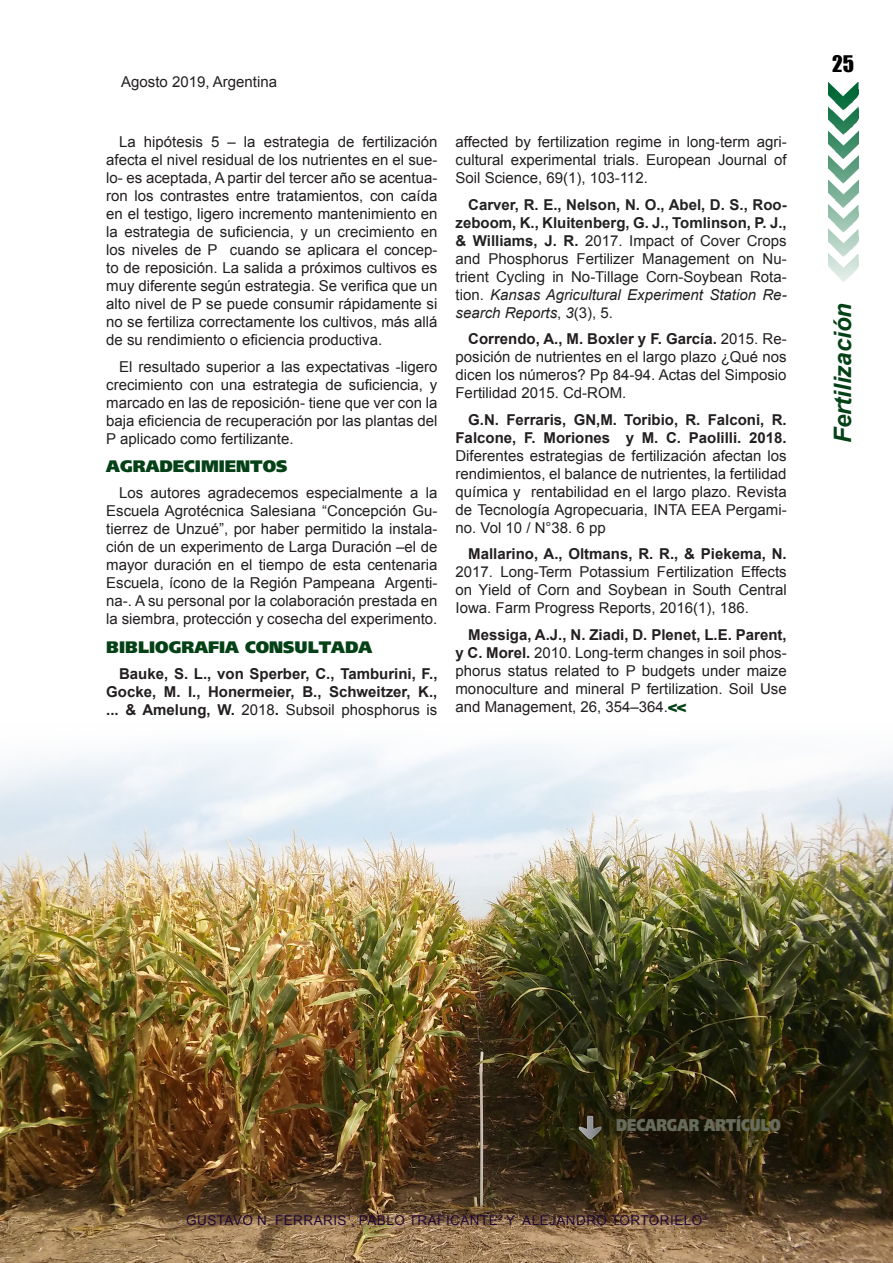
<style>
.page{position:relative;width:893px;height:1263px;background:#fff}
.page>*{position:absolute;margin:0;border:0;box-sizing:border-box;transform-origin:0 0}
.t1{font:italic 700 24px "Arial";color:#044116}
.t2{font:21px "Impact";color:#000}
.Sub_títulos{font:900 16.8px "Frutiger";color:#676b5a;scale:.8 1}
.Sub_títulos-2{font:900 16.5px "Frutiger";color:#044116}
.t3{font:15px/18px "Arial";color:#231f20;text-align:justify}
.t4{font:15px/18px "Arial";color:#222;text-align:justify}
.t5{font:700 15px/18px "Arial";color:#231f20;text-align:justify}
.t6{font:13.5px "Arial";letter-spacing:.035em;color:#200838}
.s1{font-weight:400}
.s2{font-family:"Cambria Math"}
.s3{font-weight:700}
.s4{font-style:italic}
.s5{font-family:"Frutiger";font-weight:900;color:#044116}
</style>
<div class="page">
<img style="left:828px;top:83px;width:30px;height:199px">
<img style="left:0;top:745px;width:893px;height:518px">
<img style="left:572px;top:1109px;width:36px;height:37px">
<p class="t3" style="left:121px;top:73px;width:157px">Agosto 2019, Argentina</p>
<p class="t3" style="left:106px;top:133px;width:333px;text-indent:13px">La hipótesis 5 – la estrategia de fertilización afecta el nivel residual de los nutrientes en el sue&shy;lo- es aceptada, A partir del tercer año se acentua&shy;ron los contrastes entre tratamientos, con caída en el testigo, ligero incremento mantenimiento en la estrategia de suficiencia, y un crecimiento en los niveles de P cuando se aplicara el concep&shy;to de reposición. La salida a próximos cultivos es muy diferente según estrategia. Se verifica que un alto nivel de P se puede consumir rápidamente si no se fertiliza correctamente los cultivos, más allá de su rendimiento o eficiencia productiva.</p>
<p class="t3" style="left:106px;top:357px;width:333px;text-indent:13px">El resultado superior a las expectativas -ligero crecimiento con una estrategia de suficiencia, y marcado en las de reposición- tiene que ver con la baja eficiencia de recuperación por las plantas del P aplicado como fertilizante.</p>
<p class="Sub_títulos-2" style="left:106px;top:456px;width:183px">AGRADECIMIENTOS</p>
<p class="t3" style="left:106px;top:484px;width:333px;text-indent:13px">Los autores agradecemos especialmente a la Escuela Agrotécnica Salesiana “Concepción Gu&shy;tierrez de Unzué”, por haber permitido la instala&shy;ción de un experimento de Larga Duración –el de mayor duración en el tiempo de esta centenaria Escuela, ícono de la Región Pampeana Argenti&shy;na-. A su personal por la colaboración prestada en la siembra, protección y cosecha del experimento.</p>
<p class="Sub_títulos-2" style="left:106px;top:637px;width:267px">BIBLIOGRAFIA CONSULTADA</p>
<p class="t5" style="left:106px;top:665px;width:333px;text-indent:13px">Bauke, S. L., von Sperber, C., Tamburini, F., Gocke, M. I., Honermeier, B., Schweitzer, K., ... &amp; Amelung, W. <span class="s1">2018</span>. <span class="s1">Subsoil phosphorus is</span></p>
<p class="t3" style="left:455px;top:133px;width:333px">affected by fertilization regime in long<span class="s2">‐</span>term agri&shy;cultural experimental trials. European Journal of Soil Science, 69(1), 103-112.</p>
<p class="t4" style="left:455px;top:195px;width:333px;text-indent:13px"><span class="s3">Carver, R. E., Nelson, N. O., Abel, D. S., Roo&shy;zeboom, K., Kluitenberg, G. J., Tomlinson, P. J., &amp; Williams, J. R.</span> 2017. Impact of Cover Crops and Phosphorus Fertilizer Management on Nu&shy;trient Cycling in No-Tillage Corn-Soybean Rota&shy;tion. <span class="s4">Kansas Agricultural Experiment Station Re&shy;search Reports</span>, <span class="s4">3</span>(3), 5.</p>
<p class="t3" style="left:455px;top:330px;width:333px;text-indent:13px"><span class="s3">Correndo, A., M. Boxler y F. García.</span> 2015. Re&shy;posición de nutrientes en el largo plazo ¿Qué nos dicen los números? Pp 84-94. Actas del Simposio Fertilidad 2015. Cd-ROM.</p>
<p class="t3" style="left:455px;top:410px;width:333px;text-indent:13px"><span class="s3">G.N. Ferraris, GN,M. Toribio, R. Falconi, R.<br>Falcone, F. Moriones y M. C. Paolilli. 2018.<br></span>Diferentes estrategias de fertilización afectan los rendimientos, el balance de nutrientes, la fertilidad química y rentabilidad en el largo plazo. Revista de Tecnología Agropecuaria, INTA EEA Pergami&shy;no. Vol 10 / N°38. 6 pp</p>
<p class="t3" style="left:455px;top:545px;width:333px;text-indent:13px"><span class="s3">Mallarino, A., Oltmans, R. R., &amp; Piekema, N.<br></span>2017. Long-Term Potassium Fertilization Effects on Yield of Corn and Soybean in South Central Iowa. Farm Progress Reports, 2016(1), 186.</p>
<p class="t3" style="left:455px;top:625px;width:333px;text-indent:13px"><span class="s3">Messiga, A.J., N. Ziadi, D. Plenet, L.E. Parent, y C. Morel.</span> 2010. Long-term changes in soil phos&shy;phorus status related to P budgets under maize monoculture and mineral P fertilization. Soil Use and Management, 26, 354–364.<span class="s5">&lt;&lt;</span></p>
<h2 class="t2" style="left:832px;top:47px;width:23px">25</h2>
<p class="t1" style="left:827px;top:443px;width:142px;rotate:-90deg">Fertilización</p>
<p class="Sub_títulos" style="left:616px;top:1115px;width:207px">DECARGAR ARTÍCULO</p>
<p class="t6" style="left:186px;top:1211px;width:522px">GUSTAVO N. FERRARIS<sup>1</sup>, PABLO TRAFICANTE<sup>2</sup> Y ALEJANDRO TORTORIELO<sup>3</sup></p>
</div>
